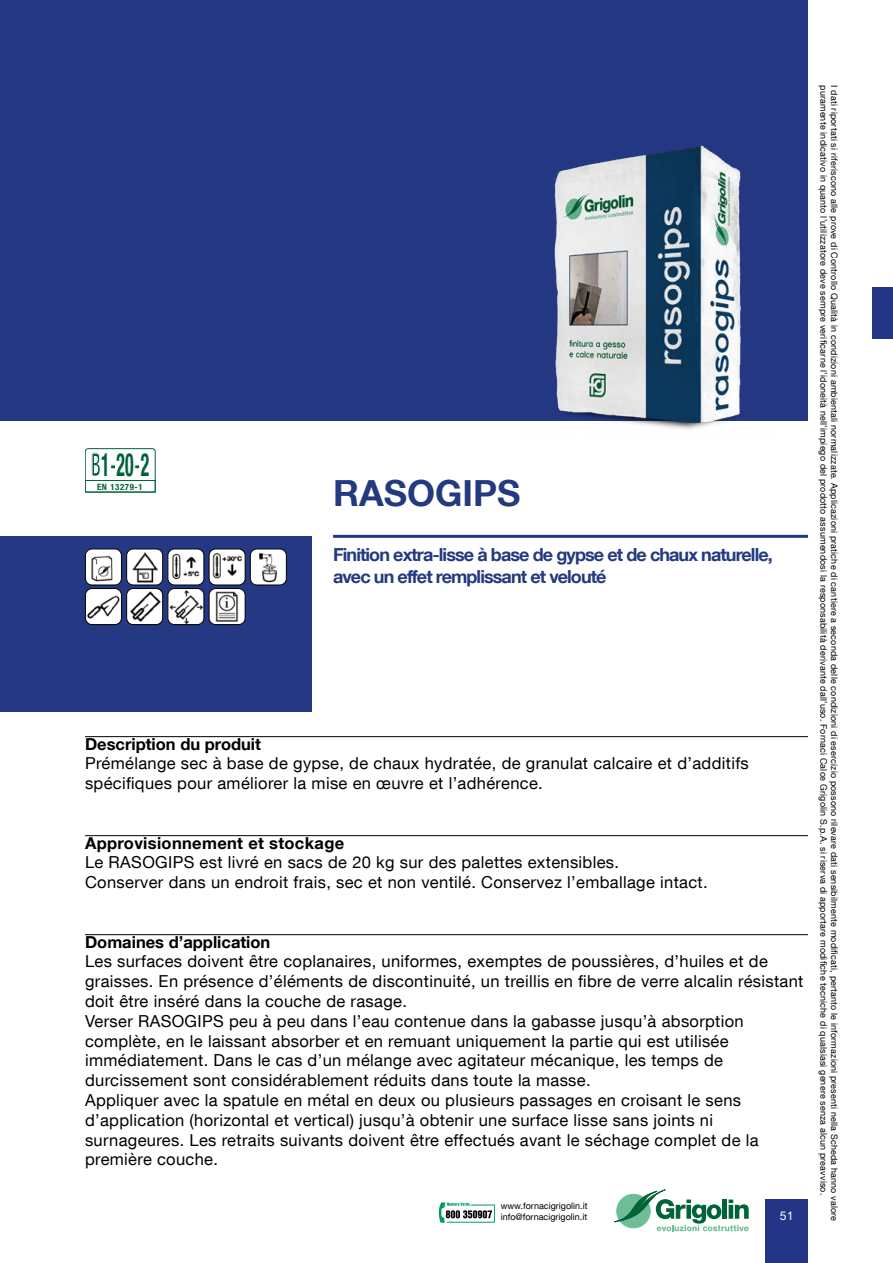
<style>
.page{position:relative;width:893px;height:1263px;background:#fff}
.page>*{position:absolute;margin:0;border:0;box-sizing:border-box;transform-origin:0 0}
.t1{font:700 36px "Helvetica Neue LT Com";color:#233a80}
.t2{font:700 condensed 32.25px "Helvetica Neue LT Com";color:#00633a;scale:.55 1}
.t3{font:700 18px/21.6px "Helvetica Neue LT Com";letter-spacing:-.05em;color:#233a80}
.t4{font:16.5px/19.8px "Helvetica Neue LT Com";letter-spacing:.02em;color:#000}
.t5{font:700 16.5px "Helvetica Neue LT Com";color:#000}
.t6{font:700 16.5px "Helvetica Neue LT Com";letter-spacing:.02em;color:#000}
.t7{font:12px "Arial";color:#fff}
.t8{font:9px "Helvetica Neue LT Com";letter-spacing:.02em;color:#000}
.t9{font:9px/10.8px "Helvetica Neue LT Com";color:#000}
.t10{font:700 condensed 8.7px "Helvetica Neue LT Com";letter-spacing:.075em;color:#00633a}
</style>
<div class="page">
<div style="left:765px;top:1199px;width:43px;height:64px;background:#243588"></div>
<div style="left:872px;top:287px;width:21px;height:51px;background:#243588"></div>
<svg style="left:614px;top:1189px;width:135px;height:42px"></svg>
<svg style="left:439px;top:1202px;width:56px;height:21px"></svg>
<div style="left:0;top:0;width:808px;height:420px;background:#243884"></div>
<div style="left:0;top:536px;width:312px;height:176px;background:#243884"></div>
<img style="left:521px;top:145px;width:254px;height:285px">
<hr style="left:333px;top:535px;width:475px;height:3px;background:#233a80">
<hr style="left:85px;top:736px;width:723px;height:1px;background:#000">
<hr style="left:85px;top:835px;width:723px;height:1px;background:#000">
<hr style="left:85px;top:934px;width:723px;height:1px;background:#000">
<img style="left:85px;top:549px;width:35px;height:34px">
<div style="left:85px;top:549px;width:37px;height:36px;border:1px solid #000;border-radius:7px"></div>
<img style="left:128px;top:549px;width:34px;height:35px">
<div style="left:126px;top:549px;width:37px;height:36px;border:1px solid #000;border-radius:7px"></div>
<img style="left:169px;top:549px;width:34px;height:35px">
<div style="left:167px;top:549px;width:37px;height:36px;border:1px solid #000;border-radius:7px"></div>
<img style="left:209px;top:549px;width:35px;height:35px">
<div style="left:209px;top:549px;width:37px;height:36px;border:1px solid #000;border-radius:7px"></div>
<img style="left:250px;top:549px;width:35px;height:35px">
<div style="left:250px;top:549px;width:37px;height:36px;border:1px solid #000;border-radius:7px"></div>
<img style="left:85px;top:590px;width:35px;height:33px">
<div style="left:85px;top:588px;width:37px;height:37px;border:1px solid #000;border-radius:7px"></div>
<img style="left:128px;top:590px;width:33px;height:33px">
<div style="left:126px;top:588px;width:37px;height:37px;border:1px solid #000;border-radius:7px"></div>
<img style="left:169px;top:588px;width:33px;height:35px">
<div style="left:167px;top:588px;width:37px;height:37px;border:1px solid #000;border-radius:7px"></div>
<img style="left:209px;top:588px;width:35px;height:35px">
<div style="left:209px;top:588px;width:37px;height:37px;border:1px solid #000;border-radius:7px"></div>
<svg style="left:85px;top:448px;width:70px;height:44px"></svg>
<h2 class="t2" style="left:91px;top:445px;width:107px">B1-20-2</h2>
<p class="t10" style="left:97px;top:481px;width:47px">EN 13279-1</p>
<h1 class="t1" style="left:333px;top:470px;width:189px">RASOGIPS</h1>
<p class="t3" style="left:333px;top:544px;width:441px">Finition extra-lisse à base de gypse et de chaux naturelle, avec un effet remplissant et velouté</p>
<p class="t5" style="left:85px;top:733px;width:177px">Description du produit</p>
<p class="t4" style="left:85px;top:753px;width:665px">Prémélange sec à base de gypse, de chaux hydratée, de granulat calcaire et d’additifs spécifiques pour améliorer la mise en œuvre et l’adhérence.</p>
<p class="t6" style="left:85px;top:832px;width:261px">Approvisionnement et stockage</p>
<p class="t4" style="left:85px;top:852px;width:624px">Le RASOGIPS est livré en sacs de 20 kg sur des palettes extensibles.<br>Conserver dans un endroit frais, sec et non ventilé. Conservez l’emballage intact.</p>
<p class="t5" style="left:85px;top:931px;width:187px">Domaines d’application</p>
<p class="t4" style="left:85px;top:951px;width:720px">Les surfaces doivent être coplanaires, uniformes, exemptes de poussières, d’huiles et de graisses. En présence d’éléments de discontinuité, un treillis en fibre de verre alcalin résistant doit être inséré dans la couche de rasage.<br>Verser RASOGIPS peu à peu dans l’eau contenue dans la gabasse jusqu’à absorption complète, en le laissant absorber et en remuant uniquement la partie qui est utilisée immédiatement. Dans le cas d’un mélange avec agitateur mécanique, les temps de durcissement sont considérablement réduits dans toute la masse.<br>Appliquer avec la spatule en métal en deux ou plusieurs passages en croisant le sens d’application (horizontal et vertical) jusqu’à obtenir une surface lisse sans joints ni surnageures. Les retraits suivants doivent être effectués avant le séchage complet de la première couche.</p>
<p class="t9" style="left:501px;top:1200px;width:88px">www.fornacigrigolin.it info@fornacigrigolin.it</p>
<p class="t7" style="left:780px;top:1207px;width:15px">51</p>
<p class="t8" style="left:829px;top:85px;width:1112px;rotate:90deg">puramente indicativo in quanto l’utilizzatore deve sempre verificarne l’idoneità nell’impiego del prodotto assumendosi la responsabilità derivante dall’uso. Fornaci Calce Grigolin S.p.A. si riserva di apportare modifiche tecniche di qualsiasi genere senza alcun preavviso.</p>
<p class="t8" style="left:840px;top:85px;width:1138px;rotate:90deg">I dati riportati si riferiscono alle prove di Controllo Qualità in condizioni ambientali normalizzate. Applicazioni pratiche di cantiere a seconda delle condizioni di esercizio possono rilevare dati sensibilmente modificati, pertanto le informazioni presenti nella Scheda hanno valore</p>
</div>
